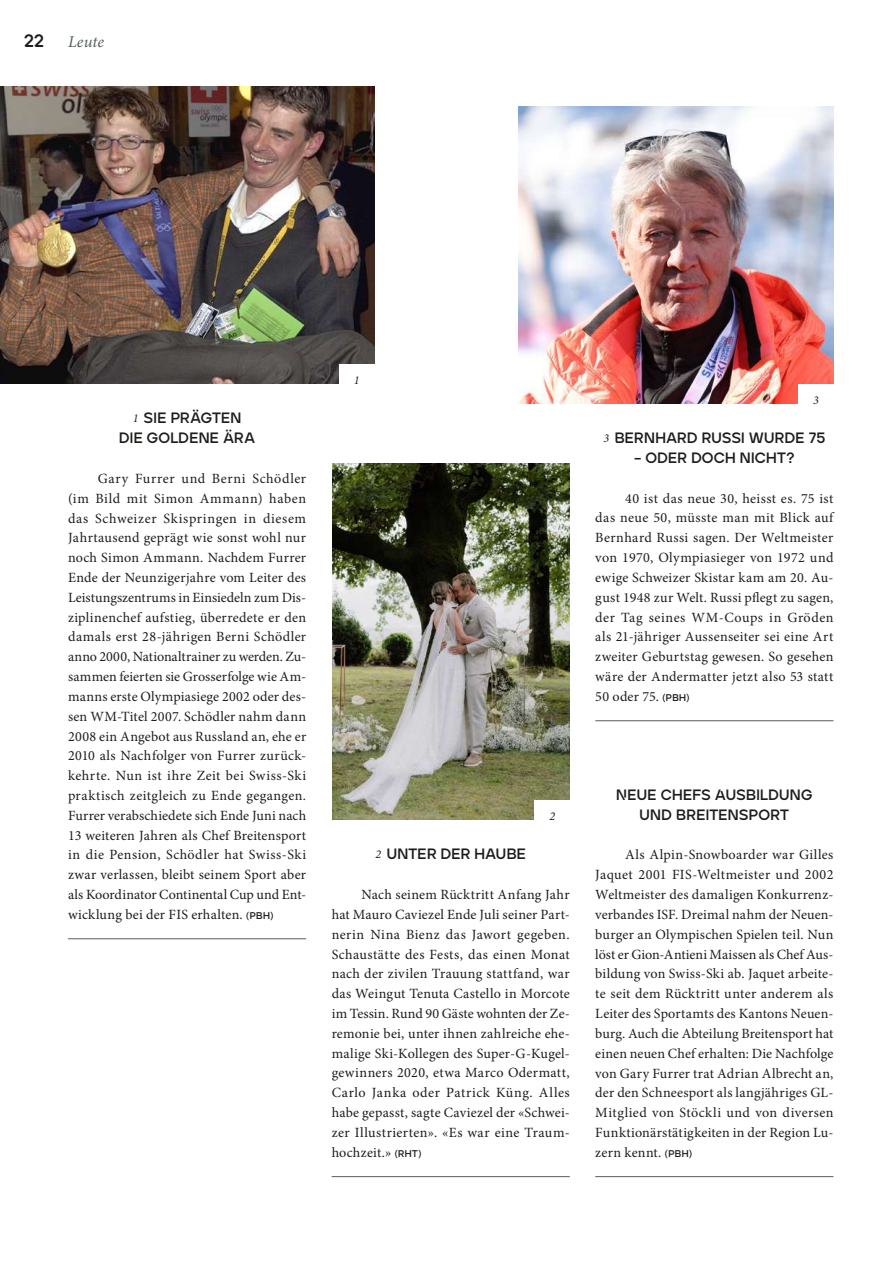
<style>
.page{position:relative;width:893px;height:1263px;background:#fff}
.page>*{position:absolute;margin:0;border:0;box-sizing:border-box;transform-origin:0 0}
.t1{font:18px "Ardela Edge Variable X02";color:#1d1d1b}
.t2{font:italic 16.5px "Minion Pro";letter-spacing:.005em;color:#555e5a}
.t3{font:15px/19.8px "Ardela Edge Variable X02";letter-spacing:.02em;color:#1d1d1b;text-align:center}
.t4{font:14.1px/19.8px "Minion Pro";letter-spacing:.015em;color:#1d1d1b;text-align:justify}
.t5{font:italic 12px "Minion Pro";color:#1d1d1b}
.s1{font-family:"Minion Pro";font-style:italic;font-size:12px}
.s2{font-family:"Ardela Edge Variable X02";font-size:9.75px}
</style>
<div class="page">
<hr style="left:68px;top:938px;width:238px;height:1px;background:#555e5a">
<hr style="left:332px;top:1176px;width:238px;height:1px;background:#555e5a">
<hr style="left:595px;top:720px;width:238px;height:1px;background:#555e5a">
<img style="left:0;top:86px;width:374px;height:298px">
<img style="left:333px;top:463px;width:237px;height:357px">
<img style="left:519px;top:106px;width:314px;height:298px">
<hr style="left:595px;top:1176px;width:238px;height:1px;background:#555e5a">
<div style="left:339px;top:364px;width:35px;height:32px;background:#fff"></div>
<div style="left:534px;top:800px;width:36px;height:32px;background:#fff"></div>
<div style="left:798px;top:384px;width:35px;height:32px;background:#fff"></div>
<p class="t1" style="left:24px;top:28px;width:22px">22</p>
<p class="t2" style="left:68px;top:30px;width:38px">Leute</p>
<p class="t3" style="left:119px;top:407px;width:138px"><span class="s1">1</span> SIE PRÄGTEN<br>DIE GOLDENE ÄRA</p>
<p class="t4" style="left:68px;top:468px;width:240px;text-indent:30px">Gary Furrer und Berni Schödler (im Bild mit Simon Ammann) haben das Schweizer Skispringen in diesem Jahrtausend geprägt wie sonst wohl nur noch Simon Ammann. Nachdem Furrer Ende der Neunzigerjahre vom Leiter des Leistungszentrums in Einsiedeln zum Dis&shy;ziplinenchef aufstieg, überredete er den damals erst 28-jährigen Berni Schödler anno 2000, Nationaltrainer zu werden. Zu&shy;sammen feierten sie Grosserfolge wie Am&shy;manns erste Olympiasiege 2002 oder des&shy;sen WM-Titel 2007. Schödler nahm dann 2008 ein Angebot aus Russland an, ehe er 2010 als Nachfolger von Furrer zurück&shy;kehrte. Nun ist ihre Zeit bei Swiss-Ski praktisch zeitgleich zu Ende gegangen.<br>Furrer verabschiedete sich Ende Juni nach 13 weiteren Jahren als Chef Breitensport in die Pension, Schödler hat Swiss-Ski zwar verlassen, bleibt seinem Sport aber als Koordinator Continental Cup und Ent&shy;wicklung bei der FIS erhalten. <span class="s2">(PBH)</span></p>
<p class="t5" style="left:354px;top:372px;width:7px">1</p>
<p class="t5" style="left:813px;top:391px;width:7px">3</p>
<p class="t3" style="left:603px;top:427px;width:223px"><span class="s1">3</span> BERNHARD RUSSI WURDE 75</p>
<p class="t3" style="left:634px;top:447px;width:162px">– ODER DOCH NICHT?</p>
<p class="t4" style="left:595px;top:488px;width:240px;text-indent:30px">40 ist das neue 30, heisst es. 75 ist das neue 50, müsste man mit Blick auf Bernhard Russi sagen. Der Weltmeister von 1970, Olympiasieger von 1972 und ewige Schweizer Skistar kam am 20. Au&shy;gust 1948 zur Welt. Russi pflegt zu sagen, der Tag seines WM-Coups in Gröden als 21-jähriger Aussenseiter sei eine Art zweiter Geburtstag gewesen. So gesehen wäre der Andermatter jetzt also 53 statt 50 oder 75. <span class="s2">(PBH)</span></p>
<p class="t5" style="left:549px;top:808px;width:7px">2</p>
<p class="t3" style="left:375px;top:843px;width:152px"><span class="s1">2</span> UNTER DER HAUBE</p>
<p class="t4" style="left:332px;top:885px;width:240px;text-indent:30px">Nach seinem Rücktritt Anfang Jahr hat Mauro Caviezel Ende Juli seiner Part&shy;nerin Nina Bienz das Jawort gegeben.<br>Schaustätte des Fests, das einen Monat nach der zivilen Trauung stattfand, war das Weingut Tenuta Castello in Morcote im Tessin. Rund 90 Gäste wohnten der Ze&shy;remonie bei, unter ihnen zahlreiche ehe&shy;malige Ski-Kollegen des Super-G-Kugel&shy;gewinners 2020, etwa Marco Odermatt, Carlo Janka oder Patrick Küng. Alles habe gepasst, sagte Caviezel der «Schwei&shy;zer Illustrierten». «Es war eine Traum&shy;hochzeit.» <span class="s2">(RHT)</span></p>
<p class="t3" style="left:616px;top:784px;width:198px">NEUE CHEFS AUSBILDUNG<br>UND BREITENSPORT</p>
<p class="t4" style="left:595px;top:845px;width:240px;text-indent:30px">Als Alpin-Snowboarder war Gilles Jaquet 2001 FIS-Weltmeister und 2002<br>Weltmeister des damaligen Konkurrenz&shy;verbandes ISF. Dreimal nahm der Neuen&shy;burger an Olympischen Spielen teil. Nun löst er Gion-Antieni Maissen als Chef Aus&shy;bildung von Swiss-Ski ab. Jaquet arbeite&shy;te seit dem Rücktritt unter anderem als Leiter des Sportamts des Kantons Neuen&shy;burg. Auch die Abteilung Breitensport hat einen neuen Chef erhalten: Die Nachfolge von Gary Furrer trat Adrian Albrecht an, der den Schneesport als langjähriges GL-Mitglied von Stöckli und von diversen Funktionärstätigkeiten in der Region Lu&shy;zern kennt. <span class="s2">(PBH)</span></p>
</div>
